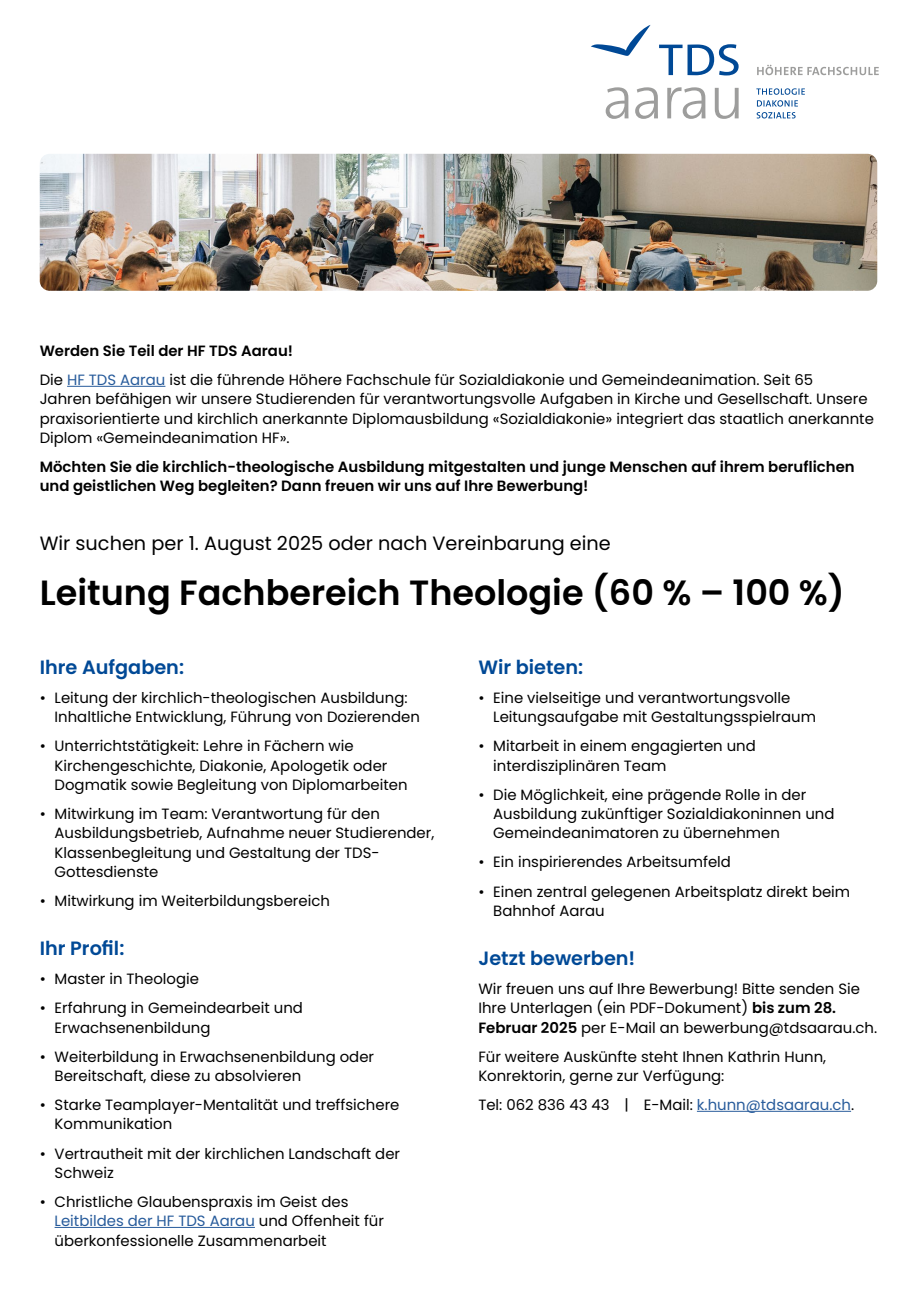
<style>
.page{position:relative;width:917px;height:1296px;background:#fff}
.page>*{position:absolute;margin:0;border:0;box-sizing:border-box;transform-origin:0 0}
.t1{font:600 35px "Poppins";color:#000}
.t2{font:19.25px "Poppins";color:#000}
.t3{font:600 19.25px "Poppins";color:#004996}
.t4{font:14.88px/19.2px "Poppins";color:#000}
.t5{font:600 14.88px/19.2px "Poppins";color:#000}
.s1{font-weight:600}
.s2{color:#275b9b}
</style>
<div class="page">
<img style="left:40px;top:154px;width:837px;height:137px">
<hr style="left:67px;top:386px;width:98px;height:1px;background:#275b9b">
<hr style="left:55px;top:1227px;width:200px;height:1px;background:#275b9b">
<hr style="left:696px;top:1111px;width:154px;height:1px;background:#275b9b">
<svg style="left:659px;top:44px;width:79px;height:31px"></svg>
<svg style="left:605px;top:87px;width:133px;height:32px"></svg>
<svg style="left:591px;top:25px;width:59px;height:31px"></svg>
<svg style="left:756px;top:88px;width:48px;height:30px"></svg>
<svg style="left:757px;top:65px;width:121px;height:10px"></svg>
<p class="t4" style="left:40px;top:336px;width:774px;line-height:29.2px"><span class="s1">Werden Sie Teil der HF TDS Aarau!<br></span>Die <span class="s2">HF TDS Aarau</span> ist die führende Höhere Fachschule für Sozialdiakonie und Gemeindeanimation. Seit 65</p>
<p class="t4" style="left:40px;top:390px;width:835px">Jahren befähigen wir unsere Studierenden für verantwortungsvolle Aufgaben in Kirche und Gesellschaft. Unsere praxisorientierte und kirchlich anerkannte Diplomausbildung «Sozialdiakonie» integriert das staatlich anerkannte<br>Diplom «Gemeindeanimation HF».</p>
<p class="t5" style="left:40px;top:457px;width:816px">Möchten Sie die kirchlich-theologische Ausbildung mitgestalten und junge Menschen auf ihrem beruflichen und geistlichen Weg begleiten? Dann freuen wir uns auf Ihre Bewerbung!</p>
<p class="t2" style="left:40px;top:532px;width:572px">Wir suchen per 1. August 2025 oder nach Vereinbarung eine</p>
<h1 class="t1" style="left:40px;top:572px;width:806px">Leitung Fachbereich Theologie (60 % – 100 %)</h1>
<p class="t3" style="left:40px;top:656px;width:146px">Ihre Aufgaben:</p>
<p class="t4" style="left:55px;top:688px;width:366px;text-indent:-15px">• Leitung der kirchlich-theologischen Ausbildung:<br>Inhaltliche Entwicklung, Führung von Dozierenden</p>
<p class="t4" style="left:55px;top:736px;width:354px;text-indent:-15px">• Unterrichtstätigkeit: Lehre in Fächern wie<br>Kirchengeschichte, Diakonie, Apologetik oder<br>Dogmatik sowie Begleitung von Diplomarbeiten</p>
<p class="t4" style="left:55px;top:804px;width:381px;text-indent:-15px">• Mitwirkung im Team: Verantwortung für den Ausbildungsbetrieb, Aufnahme neuer Studierender, Klassenbegleitung und Gestaltung der TDS-Gottesdienste</p>
<p class="t4" style="left:40px;top:891px;width:291px">• Mitwirkung im Weiterbildungsbereich</p>
<p class="t3" style="left:40px;top:937px;width:86px">Ihr Profil:</p>
<p class="t4" style="left:40px;top:969px;width:161px">• Master in Theologie</p>
<p class="t4" style="left:55px;top:998px;width:250px;text-indent:-15px">• Erfahrung in Gemeindearbeit und<br>Erwachsenenbildung</p>
<p class="t4" style="left:55px;top:1047px;width:321px;text-indent:-15px">• Weiterbildung in Erwachsenenbildung oder<br>Bereitschaft, diese zu absolvieren</p>
<p class="t4" style="left:55px;top:1095px;width:346px;text-indent:-15px">• Starke Teamplayer-Mentalität und treffsichere<br>Kommunikation</p>
<p class="t4" style="left:55px;top:1144px;width:347px;text-indent:-15px">• Vertrautheit mit der kirchlichen Landschaft der<br>Schweiz</p>
<p class="t4" style="left:55px;top:1192px;width:331px;text-indent:-15px">• Christliche Glaubenspraxis im Geist des<br><span class="s2">Leitbildes der HF TDS Aarau</span> und Offenheit für überkonfessionelle Zusammenarbeit</p>
<p class="t3" style="left:478px;top:656px;width:106px">Wir bieten:</p>
<p class="t4" style="left:493px;top:688px;width:324px;text-indent:-15px">• Eine vielseitige und verantwortungsvolle<br>Leitungsaufgabe mit Gestaltungsspielraum</p>
<p class="t4" style="left:493px;top:736px;width:264px;text-indent:-15px">• Mitarbeit in einem engagierten und interdisziplinären Team</p>
<p class="t4" style="left:493px;top:785px;width:342px;text-indent:-15px">• Die Möglichkeit, eine prägende Rolle in der<br>Ausbildung zukünftiger Sozialdiakoninnen und<br>Gemeindeanimatoren zu übernehmen</p>
<p class="t4" style="left:478px;top:853px;width:254px">• Ein inspirierendes Arbeitsumfeld</p>
<p class="t4" style="left:493px;top:882px;width:358px;text-indent:-15px">• Einen zentral gelegenen Arbeitsplatz direkt beim<br>Bahnhof Aarau</p>
<p class="t3" style="left:478px;top:947px;width:158px">Jetzt bewerben!</p>
<p class="t4" style="left:478px;top:979px;width:400px">Wir freuen uns auf Ihre Bewerbung! Bitte senden Sie<br>Ihre Unterlagen (ein PDF-Dokument) <span class="s1">bis zum 28.<br>Februar 2025</span> per E-Mail an bewerbung@tdsaarau.ch.</p>
<p class="t4" style="left:478px;top:1047px;width:349px">Für weitere Auskünfte steht Ihnen Kathrin Hunn,<br>Konrektorin, gerne zur Verfügung:</p>
<p class="t4" style="left:478px;top:1095px;width:377px">Tel: 062 836 43 43 | E-Mail: <span class="s2">k.hunn@tdsaarau.ch</span>.</p>
</div>
